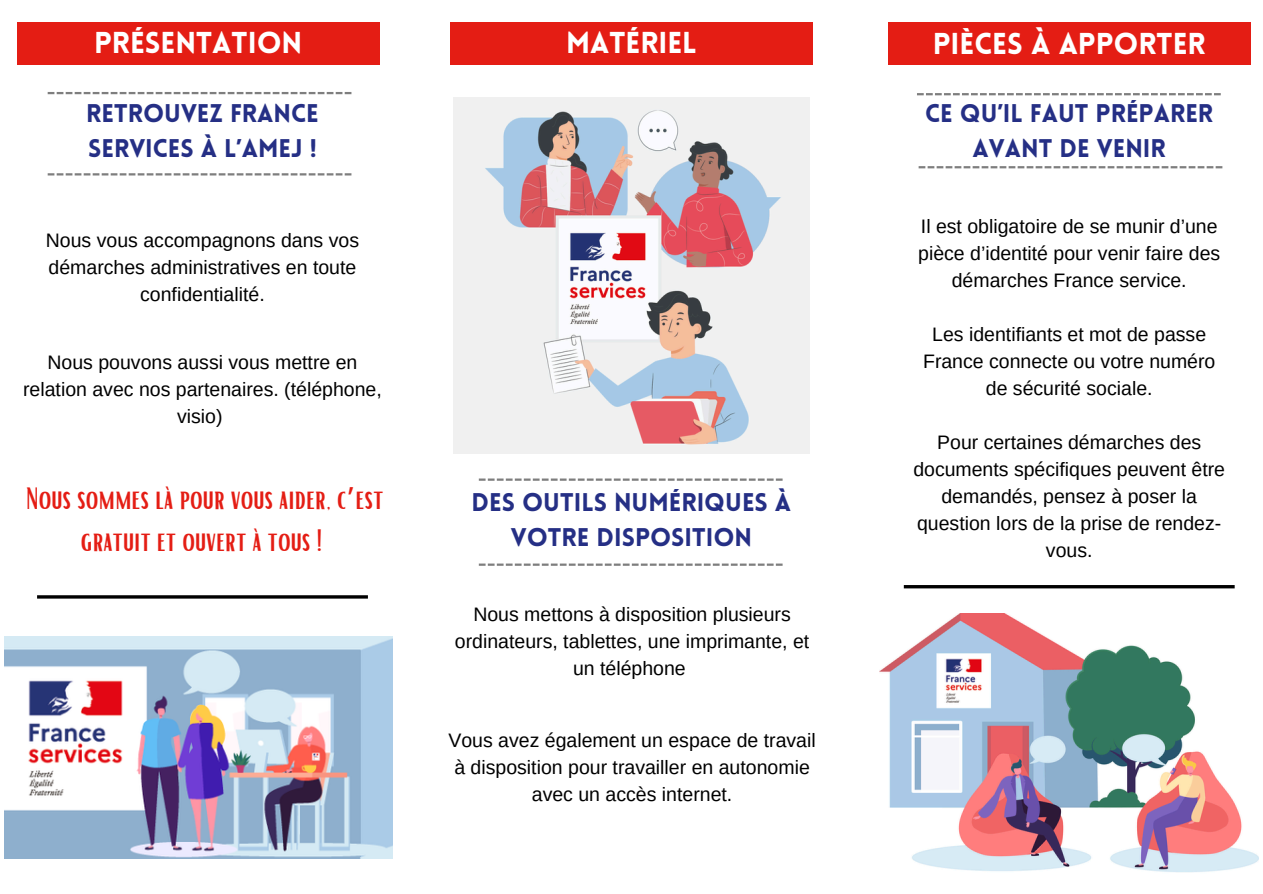
<style>
.page{position:relative;width:1263px;height:894px;background:#fff}
.page>*{position:absolute;margin:0;border:0;box-sizing:border-box;transform-origin:0 0}
.t1{font:30px/41.7px "Bright";color:#e41d14;text-align:center}
.t2{font:900 29.55px "Lovelo";color:#fff}
.t3{font:900 25.05px/34.8px "Lovelo";color:#252f85;text-align:center}
.t4{font:19.5px/27px "Arimo";color:#000;text-align:center}
.s1{font-family:"Noto Sans Gurmukhi"}
</style>
<div class="page">
<div style="left:18px;top:22px;width:362px;height:43px;background:#e41d14"></div>
<svg style="left:48px;top:92px;width:303px;height:2px"></svg>
<svg style="left:48px;top:173px;width:303px;height:2px"></svg>
<div style="left:450px;top:22px;width:362px;height:43px;background:#e41d14"></div>
<svg style="left:479px;top:563px;width:304px;height:2px"></svg>
<svg style="left:479px;top:478px;width:304px;height:2px"></svg>
<div style="left:888px;top:22px;width:362px;height:43px;background:#e41d14"></div>
<svg style="left:919px;top:166px;width:303px;height:2px"></svg>
<svg style="left:917px;top:93px;width:304px;height:2px"></svg>
<img style="left:880px;top:613px;width:379px;height:260px">
<hr style="left:904px;top:585px;width:331px;height:3px;background:#000">
<hr style="left:37px;top:595px;width:331px;height:3px;background:#000">
<img style="left:454px;top:97px;width:355px;height:356px">
<img style="left:5px;top:636px;width:388px;height:222px">
<p class="t2" style="left:94px;top:30px;width:210px">PRÉSENTATION</p>
<p class="t3" style="left:86px;top:99px;width:234px;text-align:left">RETROUVEZ FRANCE<br>SERVICES À L’AMEJ !</p>
<p class="t4" style="left:46px;top:226px;width:315px">Nous vous accompagnons dans vos démarches administratives en toute confidentialité.</p>
<h2 class="t4" style="left:23px;top:348px;width:360px">Nous pouvons aussi vous mettre en relation avec nos partenaires. (téléphone, visio)</h2>
<h3 class="t1" style="left:26px;top:476px;width:359px">Nous sommes là pour vous aider, c<span class="s1">’</span>est gratuit et ouvert à tous !</h3>
<p class="t2" style="left:566px;top:30px;width:132px">MATÉRIEL</p>
<p class="t3" style="left:472px;top:487px;width:321px">DES OUTILS NUMÉRIQUES À<br>VOTRE DISPOSITION</p>
<h3 class="t4" style="left:455px;top:600px;width:356px">Nous mettons à disposition plusieurs ordinateurs, tablettes, une imprimante, et un téléphone</h3>
<p class="t4" style="left:448px;top:726px;width:369px">Vous avez également un espace de travail à disposition pour travailler en autonomie avec un accès internet.</p>
<p class="t2" style="left:933px;top:32px;width:274px">PIÈCES À APPORTER</p>
<h1 class="t3" style="left:925px;top:99px;width:290px">CE QU’IL FAUT PRÉPARER<br>AVANT DE VENIR</h1>
<p class="t4" style="left:918px;top:213px;width:303px">Il est obligatoire de se munir d’une pièce d’identité pour venir faire des démarches France service.</p>
<p class="t4" style="left:923px;top:321px;width:294px">Les identifiants et mot de passe<br>France connecte ou votre numéro de sécurité sociale.</p>
<p class="t4" style="left:913px;top:428px;width:313px">Pour certaines démarches des documents spécifiques peuvent être demandés, pensez à poser la question lors de la prise de rendez&shy;vous.</p>
</div>
